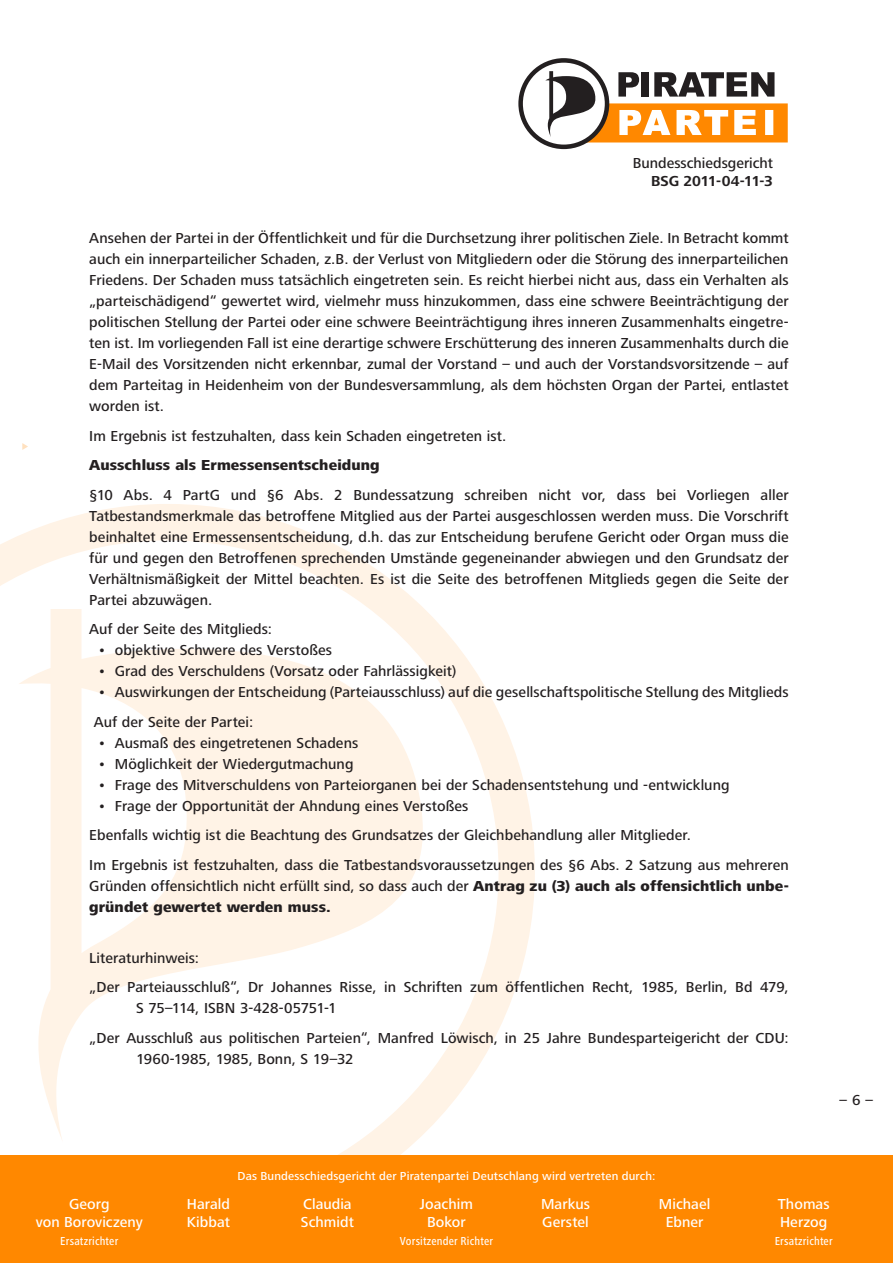
<style>
.page{position:relative;width:893px;height:1263px;background:#fff}
.page>*{position:absolute;margin:0;border:0;box-sizing:border-box;transform-origin:0 0}
.t1{font:500 15px/21px "Frutiger Next LT";letter-spacing:.005em;color:#231f20}
.t2{font:800 15px/21px "Frutiger Next LT";letter-spacing:.005em;color:#231f20}
.t3{font:500 15px/18px "Frutiger Next LT";letter-spacing:.005em;color:#fff}
.t4{font:700 15px "Frutiger Next LT";letter-spacing:-.015em;color:#231f20}
.t5{font:500 12px "Frutiger Next LT";letter-spacing:.015em;color:#fff}
.t6{font:500 condensed 12px "Frutiger Next LT";letter-spacing:.01em;color:#fff}
.s1{font-weight:500}
</style>
<div class="page">
<svg style="left:0;top:504px;width:535px;height:652px"></svg>
<div style="left:0;top:1156px;width:893px;height:107px;background:#f80"></div>
<svg style="left:518px;top:58px;width:270px;height:91px"></svg>
<svg style="left:22px;top:443px;width:6px;height:7px"></svg>
<p class="t1" style="left:633px;top:153px;width:142px">Bundesschiedsgericht</p>
<p class="t4" style="left:651px;top:173px;width:124px">BSG 2011-04-11-3</p>
<p class="t1" style="left:89px;top:228px;width:701px;text-align:justify">Ansehen der Partei in der Öffentlichkeit und für die Durchsetzung ihrer politischen Ziele. In Betracht kommt auch ein innerparteilicher Schaden, z.B. der Verlust von Mitgliedern oder die Störung des innerparteilichen Friedens. Der Schaden muss tatsächlich eingetreten sein. Es reicht hierbei nicht aus, dass ein Verhalten als „parteischädigend“ gewertet wird, vielmehr muss hinzukommen, dass eine schwere Beeinträchtigung der politischen Stellung der Partei oder eine schwere Beeinträchtigung ihres inneren Zusammenhalts eingetre&shy;ten ist. Im vorliegenden Fall ist eine derartige schwere Erschütterung des inneren Zusammenhalts durch die E-Mail des Vorsitzenden nicht erkennbar, zumal der Vorstand – und auch der Vorstandsvorsitzende – auf dem Parteitag in Heidenheim von der Bundesversammlung, als dem höchsten Organ der Partei, entlastet worden ist.</p>
<p class="t1" style="left:89px;top:425px;width:419px">Im Ergebnis ist festzuhalten, dass kein Schaden eingetreten ist.</p>
<p class="t2" style="left:89px;top:455px;width:292px">Ausschluss als Ermessensentscheidung</p>
<p class="t1" style="left:89px;top:484px;width:701px;text-align:justify">§10 Abs. 4 PartG und §6 Abs. 2 Bundessatzung schreiben nicht vor, dass bei Vorliegen aller Tatbestandsmerkmale das betroffene Mitglied aus der Partei ausgeschlossen werden muss. Die Vorschrift beinhaltet eine Ermessensentscheidung, d.h. das zur Entscheidung berufene Gericht oder Organ muss die für und gegen den Betroffenen sprechenden Umstände gegeneinander abwiegen und den Grundsatz der Verhältnismäßigkeit der Mittel beachten. Es ist die Seite des betroffenen Mitglieds gegen die Seite der Partei abzuwägen.</p>
<p class="t1" style="left:89px;top:619px;width:184px">Auf der Seite des Mitglieds:</p>
<p class="t1" style="left:98px;top:640px;width:236px">• objektive Schwere des Verstoßes</p>
<p class="t1" style="left:98px;top:661px;width:360px">• Grad des Verschuldens (Vorsatz oder Fahrlässigkeit)</p>
<p class="t1" style="left:94px;top:678px;width:696px;line-height:29.5px">• Auswirkungen der Entscheidung (Parteiausschluss) auf die gesellschaftspolitische Stellung des Mitglieds<br>Auf der Seite der Partei:</p>
<p class="t1" style="left:98px;top:732px;width:262px">• Ausmaß des eingetretenen Schadens</p>
<p class="t1" style="left:98px;top:753px;width:257px">• Möglichkeit der Wiedergutmachung</p>
<p class="t1" style="left:98px;top:774px;width:633px">• Frage des Mitverschuldens von Parteiorganen bei der Schadensentstehung und -entwicklung</p>
<p class="t1" style="left:89px;top:791px;width:701px;line-height:29.5px;text-indent:9px">• Frage der Opportunität der Ahndung eines Verstoßes<br>Ebenfalls wichtig ist die Beachtung des Grundsatzes der Gleichbehandlung aller Mitglieder.<br>Im Ergebnis ist festzuhalten, dass die Tatbestandsvoraussetzungen des §6 Abs. 2 Satzung aus mehreren</p>
<p class="t2" style="left:89px;top:875px;width:701px"><span class="s1">Gründen offensichtlich nicht erfüllt sind, so dass auch der</span> Antrag zu (3) auch als offensichtlich unbe&shy;gründet gewertet werden muss.</p>
<p class="t1" style="left:89px;top:943px;width:701px;line-height:29.5px">Literaturhinweis:<br>„Der Parteiausschluß“, Dr Johannes Risse, in Schriften zum öffentlichen Recht, 1985, Berlin, Bd 479,</p>
<p class="t1" style="left:89px;top:993px;width:701px;line-height:29.5px;text-indent:47px">S 75–114, ISBN 3-428-05751-1<br>„Der Ausschluß aus politischen Parteien“, Manfred Löwisch, in 25 Jahre Bundesparteigericht der CDU:</p>
<p class="t1" style="left:136px;top:1048px;width:219px">1960-1985, 1985, Bonn, S 19–32</p>
<p class="t5" style="left:238px;top:1169px;width:419px">Das Bundesschiedsgericht der Piratenpartei Deutschlang wird vertreten durch:</p>
<p class="t1" style="left:840px;top:1089px;width:35px">–6–</p>
<p class="t3" style="left:36px;top:1195px;width:108px;text-align:center">Georg<br>von Boroviczeny</p>
<p class="t6" style="left:60px;top:1234px;width:60px">Ersatzrichter</p>
<p class="t3" style="left:187px;top:1195px;width:45px">Harald<br>Kibbat</p>
<p class="t3" style="left:301px;top:1195px;width:55px">Claudia<br>Schmidt</p>
<p class="t3" style="left:420px;top:1195px;width:55px;text-align:center">Joachim<br>Bokor</p>
<p class="t6" style="left:400px;top:1234px;width:95px">Vorsitzender Richter</p>
<p class="t3" style="left:541px;top:1195px;width:51px">Markus<br>Gerstel</p>
<p class="t3" style="left:659px;top:1195px;width:53px;text-align:center">Michael<br>Ebner</p>
<p class="t3" style="left:778px;top:1195px;width:53px">Thomas<br>Herzog</p>
<p class="t6" style="left:775px;top:1234px;width:60px">Ersatzrichter</p>
</div>
